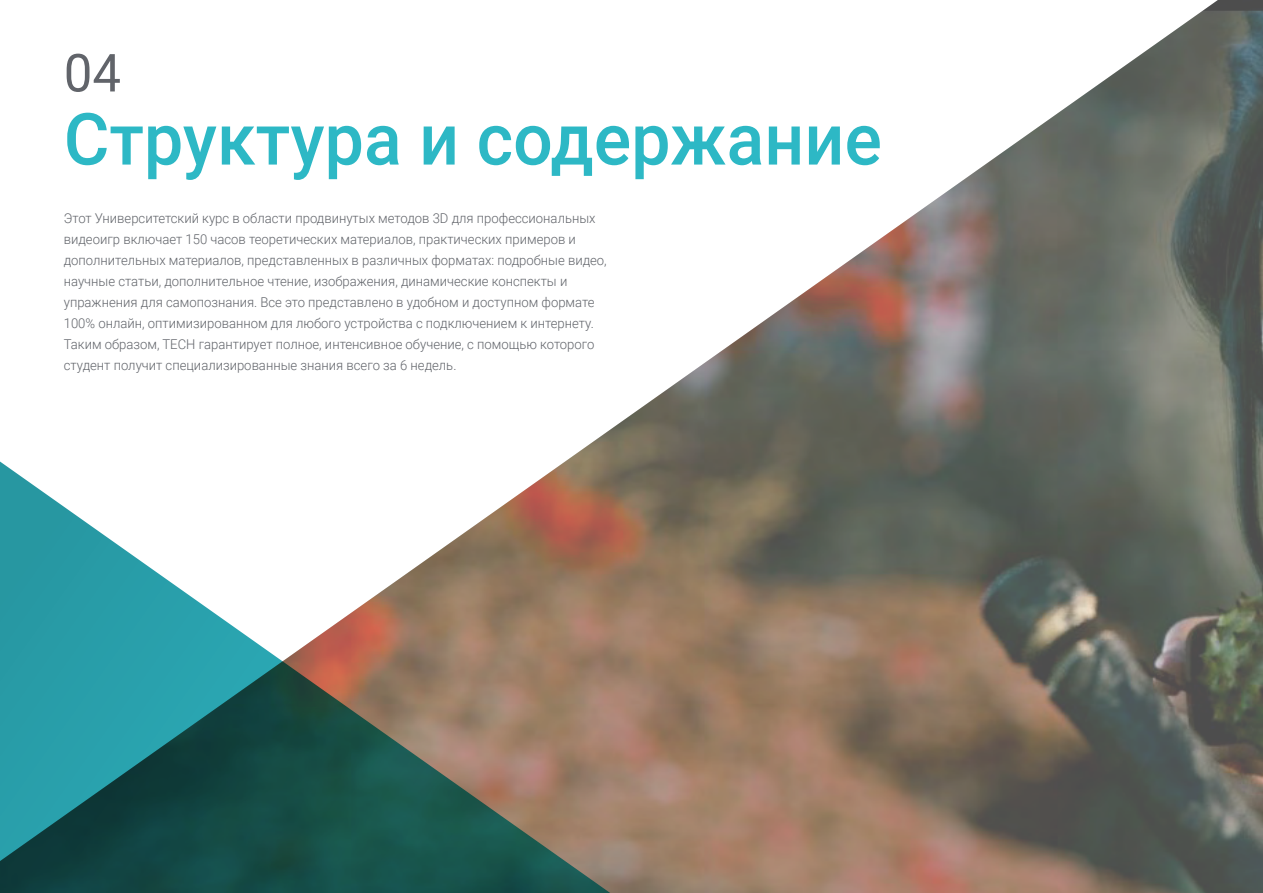
<style>
.page{position:relative;width:1263px;height:893px;background:#fff}
.page>*{position:absolute;margin:0;border:0;box-sizing:border-box;transform-origin:0 0}
.t1{font:500 72px "Roboto";color:#2db8c5}
.t2{font:52.5px "Roboto";color:#61646a}
.t3{font:300 13.5px/21px "Roboto";color:#61646a}
</style>
<div class="page">
<img style="left:587px;top:0;width:676px;height:893px">
<svg style="left:0;top:446px;width:640px;height:447px"></svg>
<h2 class="t2" style="left:64px;top:36px;width:59px">04</h2>
<h1 class="t1" style="left:64px;top:89px;width:820px">Структура и содержание</h1>
<p class="t3" style="left:64px;top:207px;width:544px">Этот Университетский курс в области продвинутых методов 3D для профессиональных видеоигр включает 150 часов теоретических материалов, практических примеров и дополнительных материалов, представленных в различных форматах: подробные видео, научные статьи, дополнительное чтение, изображения, динамические конспекты и упражнения для самопознания. Все это представлено в удобном и доступном формате 100% онлайн, оптимизированном для любого устройства с подключением к интернету.<br>Таким образом, TECH гарантирует полное, интенсивное обучение, с помощью которого студент получит специализированные знания всего за 6 недель.</p>
</div>
